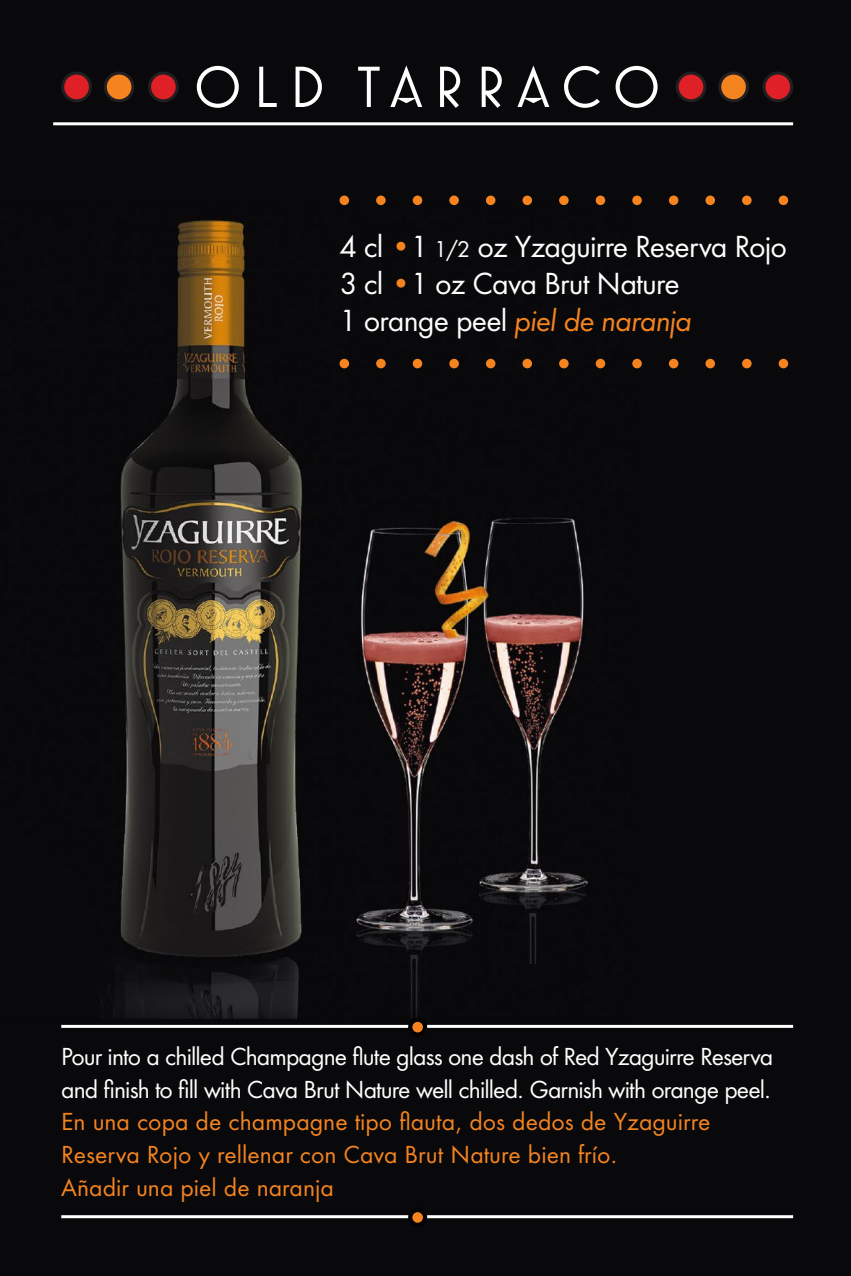
<style>
.page{position:relative;width:851px;height:1276px;background:#fff}
.page>*{position:absolute;margin:0;border:0;box-sizing:border-box;transform-origin:0 0}
.t1{font:58.8px "Mostra Two";letter-spacing:.2em;color:#fff}
.t2{font:28.2px "Futura ND";letter-spacing:-.03em;color:#fff}
.t3{font:italic 28.2px "Futura ND";letter-spacing:-.03em;color:#f58420}
.t4{font:22.8px/32.7px "Futura ND";letter-spacing:-.04em;color:#fff}
.t5{font:22.8px/32.7px "Futura ND";color:#f58420}
.s1{color:#f58420}
.s2{font-size:21px}
.s3{font-style:normal;color:#fff}
</style>
<div class="page">
<img style="left:0;top:0;width:850px;height:1276px">
<hr style="left:53px;top:122px;width:740px;height:3px;background:#fff">
<div style="left:149px;top:73px;width:28px;height:28px;background:#df2027;border-radius:50%"></div>
<div style="left:148px;top:72px;width:31px;height:30px;border:3px solid #231f20;border-radius:50%"></div>
<div style="left:763px;top:73px;width:28px;height:28px;background:#df2027;border-radius:50%"></div>
<div style="left:762px;top:72px;width:31px;height:30px;border:3px solid #231f20;border-radius:50%"></div>
<div style="left:105px;top:73px;width:28px;height:28px;background:#f58420;border-radius:50%"></div>
<div style="left:104px;top:72px;width:30px;height:30px;border:3px solid #231f20;border-radius:50%"></div>
<div style="left:719px;top:73px;width:28px;height:28px;background:#f58420;border-radius:50%"></div>
<div style="left:718px;top:72px;width:30px;height:30px;border:3px solid #231f20;border-radius:50%"></div>
<div style="left:63px;top:73px;width:27px;height:28px;background:#df2027;border-radius:50%"></div>
<div style="left:61px;top:72px;width:31px;height:30px;border:3px solid #231f20;border-radius:50%"></div>
<div style="left:677px;top:73px;width:27px;height:28px;background:#df2027;border-radius:50%"></div>
<div style="left:675px;top:72px;width:31px;height:30px;border:3px solid #231f20;border-radius:50%"></div>
<hr style="left:61px;top:1025px;width:732px;height:3px;background:#fff">
<div style="left:410px;top:1019px;width:15px;height:15px;background:#f58420;border-radius:50%"></div>
<div style="left:408px;top:1017px;width:19px;height:19px;border:4px solid #040203;border-radius:50%"></div>
<hr style="left:61px;top:1215px;width:732px;height:3px;background:#fff">
<div style="left:410px;top:1210px;width:15px;height:14px;background:#f58420;border-radius:50%"></div>
<div style="left:408px;top:1208px;width:19px;height:19px;border:4px solid #040203;border-radius:50%"></div>
<div style="left:705px;top:195px;width:10px;height:10px;background:#f58420;border-radius:50%"></div>
<svg style="left:668px;top:195px;width:10px;height:10px"></svg>
<div style="left:632px;top:195px;width:9px;height:10px;background:#f58420;border-radius:50%"></div>
<svg style="left:595px;top:195px;width:10px;height:10px"></svg>
<div style="left:559px;top:195px;width:9px;height:10px;background:#f58420;border-radius:50%"></div>
<div style="left:522px;top:195px;width:10px;height:10px;background:#f58420;border-radius:50%"></div>
<div style="left:486px;top:195px;width:9px;height:10px;background:#f58420;border-radius:50%"></div>
<div style="left:449px;top:195px;width:10px;height:10px;background:#f58420;border-radius:50%"></div>
<svg style="left:412px;top:195px;width:10px;height:10px"></svg>
<div style="left:376px;top:195px;width:9px;height:10px;background:#f58420;border-radius:50%"></div>
<div style="left:339px;top:195px;width:10px;height:10px;background:#f58420;border-radius:50%"></div>
<div style="left:742px;top:195px;width:9px;height:10px;background:#f58420;border-radius:50%"></div>
<svg style="left:778px;top:195px;width:10px;height:10px"></svg>
<div style="left:705px;top:359px;width:10px;height:9px;background:#f58420;border-radius:50%"></div>
<div style="left:668px;top:359px;width:10px;height:9px;background:#f58420;border-radius:50%"></div>
<div style="left:632px;top:359px;width:9px;height:9px;background:#f58420;border-radius:50%"></div>
<div style="left:595px;top:359px;width:10px;height:9px;background:#f58420;border-radius:50%"></div>
<div style="left:559px;top:359px;width:9px;height:9px;background:#f58420;border-radius:50%"></div>
<div style="left:522px;top:359px;width:10px;height:9px;background:#f58420;border-radius:50%"></div>
<div style="left:486px;top:359px;width:9px;height:9px;background:#f58420;border-radius:50%"></div>
<div style="left:449px;top:359px;width:10px;height:9px;background:#f58420;border-radius:50%"></div>
<div style="left:412px;top:359px;width:10px;height:9px;background:#f58420;border-radius:50%"></div>
<div style="left:376px;top:359px;width:9px;height:9px;background:#f58420;border-radius:50%"></div>
<div style="left:339px;top:359px;width:10px;height:9px;background:#f58420;border-radius:50%"></div>
<div style="left:742px;top:359px;width:9px;height:9px;background:#f58420;border-radius:50%"></div>
<div style="left:778px;top:359px;width:10px;height:9px;background:#f58420;border-radius:50%"></div>
<p class="t1" style="left:194px;top:55px;width:468px">OLD TARRACO</p>
<p class="t2" style="left:339px;top:229px;width:449px">4 cl <span class="s1">•</span>1 <span class="s2">1/2</span> oz Yzaguirre Reserva Rojo</p>
<p class="t2" style="left:339px;top:265px;width:341px">3 cl <span class="s1">•</span>1 oz Cava Brut Nature</p>
<p class="t3" style="left:339px;top:302px;width:354px"><span class="s3">1 orange peel</span> piel de naranja</p>
<p class="t4" style="left:61px;top:1040px;width:713px">Pour into a chilled Champagne flute glass one dash of Red Yzaguirre Reserva and finish to fill with Cava Brut Nature well chilled. Garnish with orange peel.</p>
<p class="t5" style="left:61px;top:1105px;width:650px">En una copa de champagne tipo flauta, dos dedos de Yzaguirre<br>Reserva Rojo y rellenar con Cava Brut Nature bien frío.</p>
<p class="t5" style="left:61px;top:1171px;width:274px">Añadir una piel de naranja</p>
</div>
